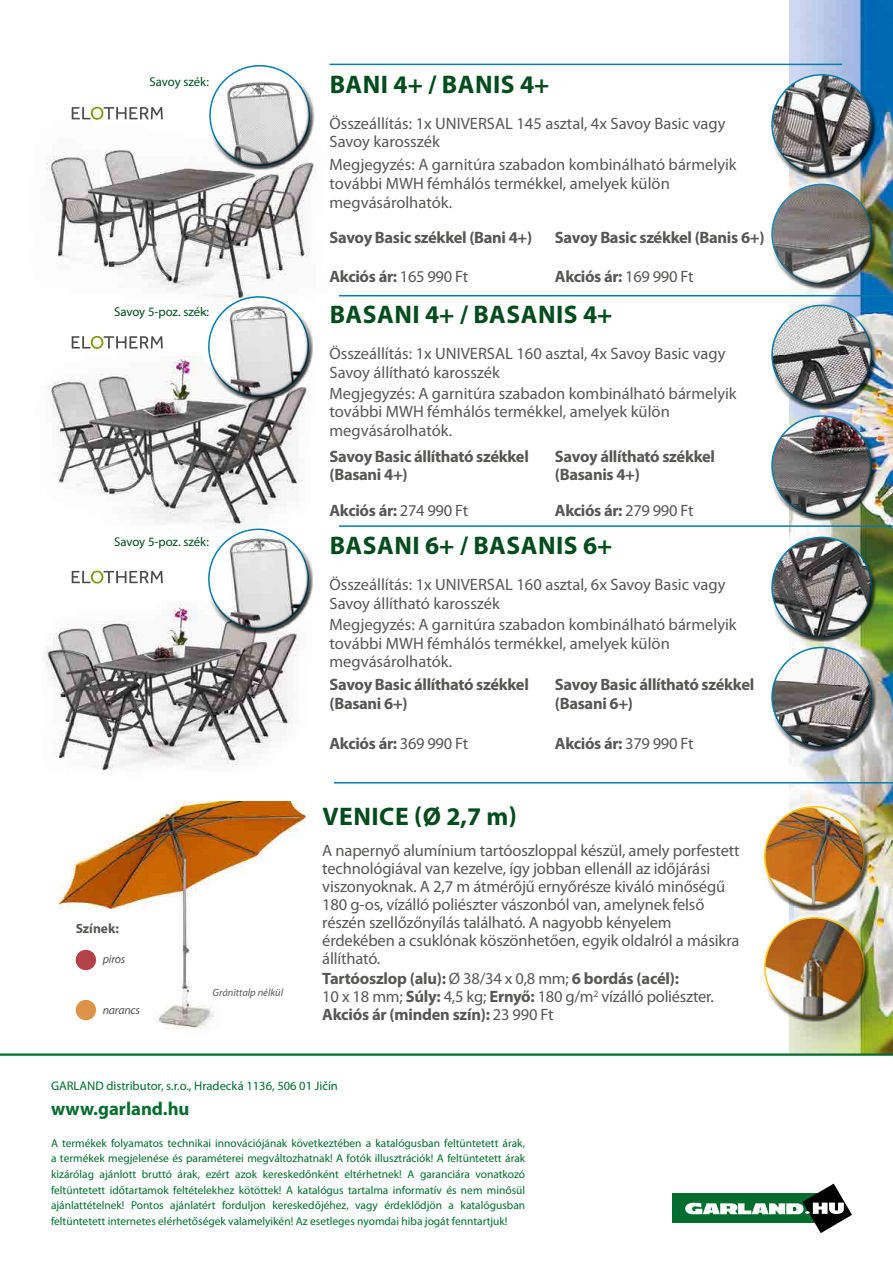
<style>
.page{position:relative;width:893px;height:1263px;background:#fff}
.page>*{position:absolute;margin:0;border:0;box-sizing:border-box;transform-origin:0 0}
.t1{font:700 25.5px "Myriad Pro";letter-spacing:.02em;color:#004c1d}
.t2{font:700 18.6px "Myriad Pro";color:#006c2d}
.t3{font:16.5px/18.8px "Myriad Pro";color:#575756}
.t4{font:700 16.5px/18px "Myriad Pro";letter-spacing:-.02em;color:#575756}
.t5{font:700 13.5px "Myriad Pro";color:#575756}
.t6{font:12.75px "Myriad Pro";letter-spacing:-.005em;color:#004c1d}
.t7{font:12.6px "Myriad Pro";color:#006c2d}
.t8{font:italic 12px "Myriad Pro";letter-spacing:-.02em;color:#575756}
.t9{font:11.4px/15.6px "Myriad Pro";color:#006c2d;text-align:justify}
.t10{font:italic 10.5px "Myriad Pro";color:#575756}
.s1{font-weight:400}
</style>
<div class="page">
<img style="left:790px;top:0;width:103px;height:1053px">
<div style="left:672px;top:1194px;width:151px;height:29px;background:#006c2d"></div>
<img style="left:58px;top:801px;width:251px;height:228px">
<div style="left:760px;top:802px;width:101px;height:79px;background:#fff;opacity:.75"></div>
<div style="left:765px;top:822px;width:104px;height:89px;background:#000;opacity:.75"></div>
<div style="left:760px;top:913px;width:101px;height:79px;background:#fff;opacity:.75"></div>
<div style="left:765px;top:933px;width:104px;height:89px;background:#000;opacity:.75"></div>
<div style="left:76px;top:950px;width:20px;height:20px;background:#b34248;border-radius:50%"></div>
<div style="left:76px;top:1000px;width:20px;height:20px;background:#de9448;border-radius:50%"></div>
<hr style="left:0;top:1053px;width:893px;height:3px;background:#006c2d">
<hr style="left:330px;top:295px;width:563px;height:1px;background:#007daa">
<hr style="left:330px;top:64px;width:512px;height:1px;background:#007daa">
<hr style="left:330px;top:525px;width:563px;height:2px;background:#007daa">
<hr style="left:330px;top:782px;width:563px;height:1px;background:#007daa">
<img style="left:46px;top:106px;width:293px;height:190px">
<div style="left:767px;top:180px;width:101px;height:79px;background:#fff;opacity:.75"></div>
<div style="left:773px;top:199px;width:103px;height:89px;background:#000;opacity:.75"></div>
<div style="left:767px;top:70px;width:101px;height:79px;background:#fff;opacity:.75"></div>
<div style="left:773px;top:90px;width:103px;height:89px;background:#000;opacity:.75"></div>
<div style="left:205px;top:61px;width:101px;height:79px;background:#fff"></div>
<div style="left:211px;top:81px;width:103px;height:89px;background:#000;opacity:.75"></div>
<svg style="left:72px;top:107px;width:91px;height:13px"></svg>
<img style="left:47px;top:603px;width:253px;height:168px">
<div style="left:30px;top:352px;width:309px;height:184px;background:#fff"></div>
<img style="left:49px;top:356px;width:256px;height:169px">
<div style="left:767px;top:301px;width:101px;height:79px;background:#fff;opacity:.75"></div>
<div style="left:773px;top:320px;width:103px;height:89px;background:#000;opacity:.75"></div>
<div style="left:767px;top:411px;width:101px;height:79px;background:#fff;opacity:.75"></div>
<div style="left:773px;top:431px;width:103px;height:89px;background:#000;opacity:.75"></div>
<div style="left:767px;top:643px;width:101px;height:79px;background:#fff;opacity:.75"></div>
<div style="left:773px;top:662px;width:103px;height:89px;background:#000;opacity:.75"></div>
<div style="left:767px;top:533px;width:101px;height:79px;background:#fff;opacity:.75"></div>
<div style="left:773px;top:552px;width:103px;height:89px;background:#000;opacity:.75"></div>
<div style="left:204px;top:525px;width:101px;height:79px;background:#fff;opacity:.75"></div>
<div style="left:210px;top:544px;width:103px;height:89px;background:#000;opacity:.75"></div>
<div style="left:204px;top:292px;width:101px;height:79px;background:#fff;opacity:.75"></div>
<div style="left:210px;top:312px;width:103px;height:89px;background:#000;opacity:.75"></div>
<svg style="left:72px;top:571px;width:91px;height:12px"></svg>
<svg style="left:72px;top:336px;width:91px;height:13px"></svg>
<svg style="left:685px;top:1183px;width:167px;height:50px"></svg>
<p class="t6" style="left:149px;top:75px;width:61px">Savoy szék:</p>
<p class="t6" style="left:114px;top:305px;width:96px">Savoy 5-poz. szék:</p>
<p class="t6" style="left:114px;top:535px;width:96px">Savoy 5-poz. szék:</p>
<p class="t5" style="left:76px;top:921px;width:45px">Színek:</p>
<p class="t8" style="left:103px;top:952px;width:24px">piros</p>
<p class="t8" style="left:103px;top:1004px;width:39px">narancs</p>
<p class="t10" style="left:213px;top:987px;width:72px">Gránittalp nélkül</p>
<h1 class="t1" style="left:330px;top:70px;width:221px">BANI 4+ / BANIS 4+</h1>
<p class="t3" style="left:330px;top:114px;width:397px">Összeállítás: 1x UNIVERSAL 145 asztal, 4x Savoy Basic vagy<br>Savoy karosszék</p>
<p class="t3" style="left:330px;top:156px;width:409px">Megjegyzés: A garnitúra szabadon kombinálható bármelyik további MWH fémhálós termékkel, amelyek külön megvásárolhatók.</p>
<p class="t4" style="left:330px;top:228px;width:204px">Savoy Basic székkel (Bani 4+)</p>
<p class="t4" style="left:330px;top:268px;width:140px">Akciós ár: <span class="s1">165 990 Ft</span></p>
<p class="t4" style="left:555px;top:228px;width:211px">Savoy Basic székkel (Banis 6+)</p>
<p class="t4" style="left:555px;top:268px;width:140px">Akciós ár: <span class="s1">169 990 Ft</span></p>
<h1 class="t1" style="left:330px;top:300px;width:284px">BASANI 4+ / BASANIS 4+</h1>
<p class="t3" style="left:330px;top:344px;width:397px">Összeállítás: 1x UNIVERSAL 160 asztal, 4x Savoy Basic vagy<br>Savoy állítható karosszék</p>
<p class="t3" style="left:330px;top:384px;width:409px">Megjegyzés: A garnitúra szabadon kombinálható bármelyik további MWH fémhálós termékkel, amelyek külön megvásárolhatók.</p>
<p class="t4" style="left:330px;top:447px;width:201px">Savoy Basic állítható székkel (Basani 4+)</p>
<p class="t4" style="left:330px;top:502px;width:140px">Akciós ár: <span class="s1">274 990 Ft</span></p>
<p class="t4" style="left:555px;top:447px;width:162px">Savoy állítható székkel (Basanis 4+)</p>
<p class="t4" style="left:555px;top:502px;width:140px">Akciós ár: <span class="s1">279 990 Ft</span></p>
<h1 class="t1" style="left:330px;top:532px;width:284px">BASANI 6+ / BASANIS 6+</h1>
<p class="t3" style="left:330px;top:576px;width:397px">Összeállítás: 1x UNIVERSAL 160 asztal, 6x Savoy Basic vagy<br>Savoy állítható karosszék</p>
<p class="t3" style="left:330px;top:615px;width:409px">Megjegyzés: A garnitúra szabadon kombinálható bármelyik további MWH fémhálós termékkel, amelyek külön megvásárolhatók.</p>
<p class="t4" style="left:330px;top:674px;width:201px;line-height:19.8px">Savoy Basic állítható székkel (Basani 6+)</p>
<p class="t4" style="left:330px;top:734px;width:140px">Akciós ár: <span class="s1">369 990 Ft</span></p>
<p class="t4" style="left:555px;top:674px;width:201px;line-height:19.8px">Savoy Basic állítható székkel (Basani 6+)</p>
<p class="t4" style="left:555px;top:734px;width:140px">Akciós ár: <span class="s1">379 990 Ft</span></p>
<h1 class="t1" style="left:323px;top:802px;width:196px">VENICE (Ø 2,7 m)</h1>
<p class="t3" style="left:322px;top:841px;width:419px;line-height:18px">A napernyő alumínium tartóoszloppal készül, amely porfestett technológiával van kezelve, így jobban ellenáll az időjárási viszonyoknak. A 2,7 m átmérőjű ernyőrésze kiváló minőségű 180 g-os, vízálló poliészter vászonból van, amelynek felső részén szellőzőnyílás található. A nagyobb kényelem érdekében a csuklónak köszönhetően, egyik oldalról a másikra állítható.</p>
<p class="t4" style="left:322px;top:970px;width:393px">Tartóoszlop (alu): <span class="s1">Ø 38/34 x 0,8 mm;</span> 6 bordás (acél):<br><span class="s1">10 x 18 mm;</span> Súly: <span class="s1">4,5 kg;</span> Ernyő: <span class="s1">180 g/m</span><sup>2</sup> <span class="s1">vízálló poliészter.<br></span>Akciós ár (minden szín): <span class="s1">23 990 Ft</span></p>
<p class="t7" style="left:51px;top:1078px;width:288px">GARLAND distributor, s.r.o., Hradecká 1136, 506 01 Jičín</p>
<p class="t2" style="left:51px;top:1098px;width:140px">www.garland.hu</p>
<p class="t9" style="left:51px;top:1135px;width:476px">A termékek folyamatos technikai innovációjának következtében a katalógusban feltüntetett árak, a termékek megjelenése és paraméterei megváltozhatnak! A fotók illusztrációk! A feltüntetett árak kizárólag ajánlott bruttó árak, ezért azok kereskedőnként eltérhetnek! A garanciára vonatkozó feltüntetett időtartamok feltételekhez kötöttek! A katalógus tartalma informatív és nem minősül ajánlattételnek! Pontos ajánlatért forduljon kereskedőjéhez, vagy érdeklődjön a katalógusban feltüntetett internetes elérhetőségek valamelyikén! Az esetleges nyomdai hiba jogát fenntartjuk!</p>
</div>
